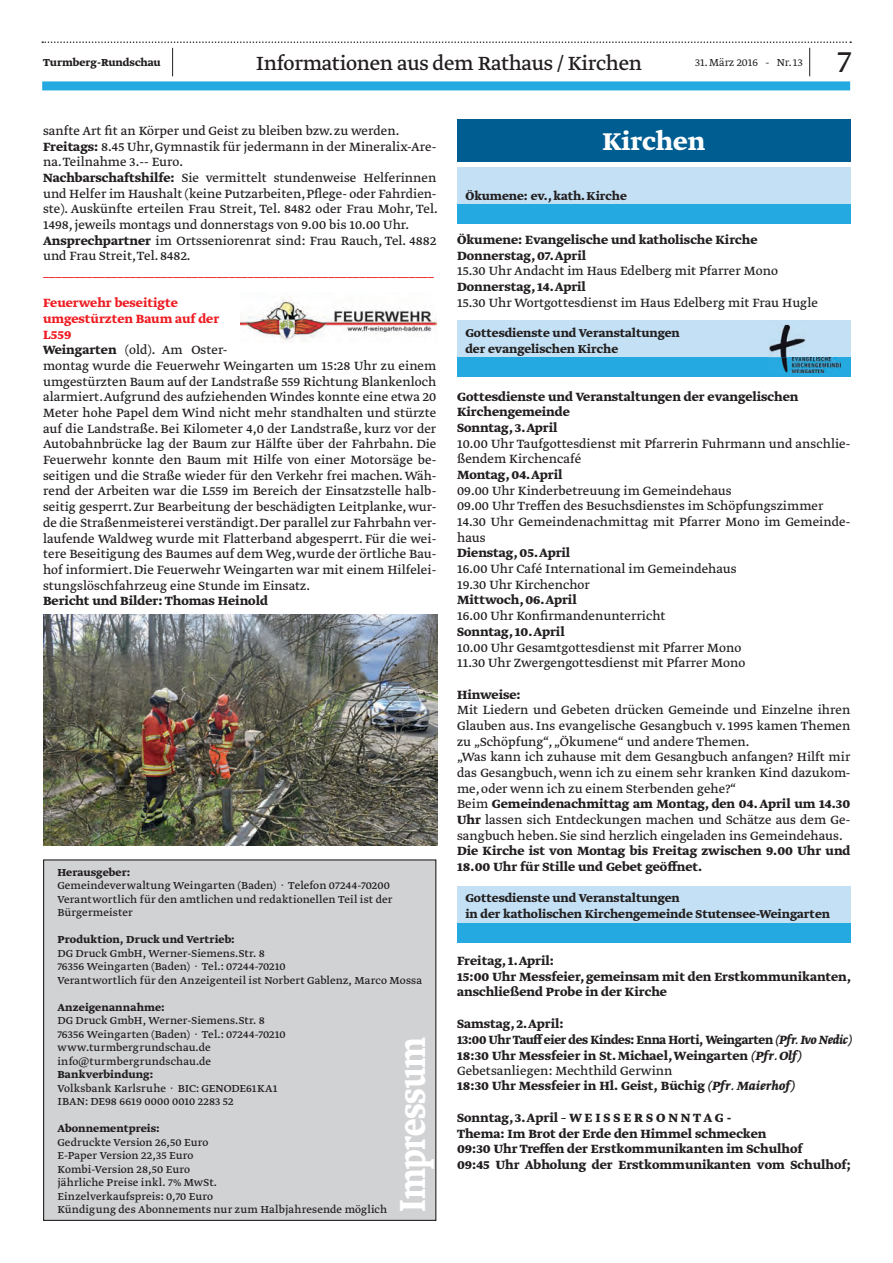
<style>
.page{position:relative;width:893px;height:1263px;background:#fff}
.page>*{position:absolute;margin:0;border:0;box-sizing:border-box;transform-origin:0 0}
.t1{font:700 42.75px "Greta Text Std";letter-spacing:-.005em;color:#fff;scale:.8 1}
.t2{font:300 36px "Greta Text Std";color:#231f20}
.t3{font:700 28.65px "Greta Text Std";color:#fff}
.t4{font:22.5px "Greta Text Std";letter-spacing:-.015em;color:#231f20}
.t5{font:14.1px/15.8px "Greta Text Std Regular Min";color:#231f20}
.t6{font:700 14.1px/15.8px "Greta Text Std";color:#231f20}
.t7{font:14.1px "Greta Text Std Regular Min";color:#ee1d23}
.t8{font:700 14.1px/15.8px "Greta Text Std";color:#ee1d23}
.t9{font:700 13.5px/16.2px "Greta Text Std";color:#231f20}
.t10{font:12px/13.5px "Greta Text Std";letter-spacing:.01em;color:#231f20}
.t11{font:700 12px "Greta Text Std";letter-spacing:.005em;color:#231f20}
.t12{font:300 12px "Greta Text Std";color:#231f20}
.s1{font-family:"Greta Text Std";font-weight:700}
.s2{font-family:"Greta Text Std Regular Min";font-weight:400}
.s3{font-style:italic}
</style>
<div class="page">
<svg style="left:42px;top:41px;width:809px;height:35px"></svg>
<div style="left:44px;top:860px;width:392px;height:360px;background:#d1d2d4"></div>
<div style="left:43px;top:859px;width:393px;height:362px;border:1px solid #231f20"></div>
<div style="left:42px;top:81px;width:808px;height:9px;background:#24aae1"></div>
<img style="left:240px;top:296px;width:196px;height:47px">
<img style="left:44px;top:614px;width:393px;height:231px">
<div style="left:457px;top:119px;width:393px;height:43px;background:#005d91"></div>
<div style="left:457px;top:167px;width:393px;height:57px;background:#c3e0f4"></div>
<div style="left:457px;top:204px;width:393px;height:20px;background:#24aae1"></div>
<div style="left:457px;top:320px;width:393px;height:57px;background:#c3e0f4"></div>
<div style="left:457px;top:357px;width:393px;height:20px;background:#24aae1"></div>
<img style="left:769px;top:325px;width:36px;height:32px">
<img style="left:768px;top:357px;width:20px;height:16px">
<img style="left:791px;top:356px;width:50px;height:17px">
<div style="left:457px;top:885px;width:393px;height:57px;background:#c3e0f4"></div>
<div style="left:457px;top:922px;width:393px;height:20px;background:#24aae1"></div>
<p class="t11" style="left:43px;top:56px;width:119px">Turmberg-Rundschau</p>
<p class="t12" style="left:695px;top:56px;width:109px">31. März 2016 - Nr. 13</p>
<h2 class="t2" style="left:837px;top:41px;width:15px">7</h2>
<h3 class="t4" style="left:256px;top:50px;width:388px">Informationen aus dem Rathaus / Kirchen</h3>
<p class="t5" style="left:43px;top:123px;width:396px">sanfte Art fit an Körper und Geist zu bleiben bzw. zu werden.<br><span class="s1">Freitags:</span> 8.45 Uhr, Gymnastik fü r jedermann in der Mineralix-Are&shy;na. Teilnahme 3.-- Euro.<br><span class="s1">Nachbarschaftshilfe:</span> Sie vermittelt stundenweise Helferinnen und Helfer im Haushalt (keine Putzarbeiten, Pflege- oder Fahrdien&shy;ste). Auskü nfte erteilen Frau Streit, Tel. 8482 oder Frau Mohr, Tel.<br>1498, jeweils montags und donnerstags von 9.00 bis 10.00 Uhr.<br><span class="s1">Ansprechpartner</span> im Ortsseniorenrat sind: Frau Rauch, Tel. 4882 und Frau Streit, Tel. 8482.</p>
<p class="t7" style="left:43px;top:264px;width:392px">_______________________________________________________________</p>
<p class="t8" style="left:43px;top:296px;width:178px">Feuerwehr beseitigte umgestü rzten Baum auf der<br>L559</p>
<p class="t5" style="left:43px;top:343px;width:395px"><span class="s1">Weingarten</span> (old). Am Oster-<br>montag wurde die Feuerwehr Weingarten um 15:28 Uhr zu einem umgestü rzten Baum auf der Landstraße 559 Richtung Blankenloch alarmiert.Aufgrund des aufziehenden Windes konnte eine etwa 20<br>Meter hohe Papel dem Wind nicht mehr standhalten und stü rzte auf die Landstraße. Bei Kilometer 4,0 der Landstraße, kurz vor der Autobahnbrü cke lag der Baum zur Hälfte ü ber der Fahrbahn. Die Feuerwehr konnte den Baum mit Hilfe von einer Motorsäge be&shy;seitigen und die Straße wieder fü r den Verkehr frei machen. Wäh&shy;rend der Arbeiten war die L559 im Bereich der Einsatzstelle halb&shy;seitig gesperrt. Zur Bearbeitung der beschädigten Leitplanke, wur&shy;de die Straßenmeisterei verständigt. Der parallel zur Fahrbahn ver&shy;laufende Waldweg wurde mit Flatterband abgesperrt. Fü r die wei&shy;tere Beseitigung des Baumes auf dem Weg, wurde der örtliche Bau&shy;hof informiert. Die Feuerwehr Weingarten war mit einem Hilfelei&shy;stungslöschfahrzeug eine Stunde im Einsatz.</p>
<p class="t6" style="left:43px;top:594px;width:226px">Bericht und Bilder: Thomas Heinold</p>
<p class="t11" style="left:57px;top:865px;width:74px">Herausgeber:</p>
<p class="t10" style="left:57px;top:879px;width:336px">Gemeindeverwaltung Weingarten (Baden) · Telefon 07244-70200<br>Verantwortlich für den amtlichen und redaktionellen Teil ist der<br>Bürgermeister</p>
<p class="t11" style="left:57px;top:932px;width:179px">Produktion, Druck und Vertrieb:</p>
<p class="t10" style="left:57px;top:947px;width:366px">DG Druck GmbH, Werner-Siemens.Str. 8<br>76356 Weingarten (Baden) · Tel.: 07244-70210<br>Verantwortlich für den Anzeigenteil ist Norbert Gablenz, Marco Mossa</p>
<p class="t11" style="left:57px;top:1000px;width:109px">Anzeigenannahme:</p>
<p class="t10" style="left:57px;top:1014px;width:230px">DG Druck GmbH, Werner-Siemens.Str. 8<br>76356 Weingarten (Baden) · Tel.: 07244-70210 www.turmbergrundschau.de info@turmbergrundschau.de</p>
<p class="t11" style="left:57px;top:1067px;width:97px">Bankverbindung:</p>
<p class="t10" style="left:57px;top:1082px;width:222px">Volksbank Karlsruhe · BIC: GENODE61KA1<br>IBAN: DE98 6619 0000 0010 2283 52</p>
<p class="t11" style="left:57px;top:1121px;width:104px">Abonnementpreis:</p>
<p class="t10" style="left:57px;top:1136px;width:331px">Gedruckte Version 26,50 Euro<br>E-Paper Version 22,35 Euro<br>Kombi-Version 28,50 Euro<br>jährliche Preise inkl. 7% MwSt.<br>Einzelverkaufspreis: 0,70 Euro<br>Kündigung des Abonnements nur zum Halbjahresende möglich</p>
<h1 class="t1" style="left:387px;top:1212px;width:220px;rotate:-90deg">Impressum</h1>
<h3 class="t3" style="left:602px;top:125px;width:104px">Kirchen</h3>
<p class="t9" style="left:465px;top:189px;width:163px">Ökumene: ev., kath. Kirche</p>
<p class="t6" style="left:457px;top:232px;width:302px">Ökumene: Evangelische und katholische Kirche<br>Donnerstag, 07. April</p>
<p class="t5" style="left:457px;top:264px;width:322px">15.30 Uhr Andacht im Haus Edelberg mit Pfarrer Mono</p>
<p class="t6" style="left:457px;top:279px;width:130px">Donnerstag, 14. April</p>
<p class="t5" style="left:457px;top:295px;width:362px">15.30 Uhr Wortgottesdienst im Haus Edelberg mit Frau Hugle</p>
<p class="t9" style="left:465px;top:325px;width:216px">Gottesdienste und Veranstaltungen der evangelischen Kirche</p>
<p class="t6" style="left:457px;top:389px;width:343px">Gottesdienste und Veranstaltungen der evangelischen<br>Kirchengemeinde<br>Sonntag, 3. April</p>
<p class="t5" style="left:457px;top:436px;width:395px">10.00 Uhr Taufgottesdienst mit Pfarrerin Fuhrmann und anschlie&shy;ßendem Kirchencafé</p>
<p class="t6" style="left:457px;top:468px;width:107px">Montag, 04. April</p>
<p class="t5" style="left:457px;top:483px;width:395px">09.00 Uhr Kinderbetreuung im Gemeindehaus<br>09.00 Uhr Treffen des Besuchsdienstes im Schöpfungszimmer 14.30 Uhr Gemeindenachmittag mit Pfarrer Mono im Gemeinde&shy;haus</p>
<p class="t6" style="left:457px;top:546px;width:115px">Dienstag, 05. April</p>
<p class="t5" style="left:457px;top:562px;width:281px">16.00 Uhr Café International im Gemeindehaus<br>19.30 Uhr Kirchenchor</p>
<p class="t6" style="left:457px;top:593px;width:121px">Mittwoch, 06. April</p>
<p class="t5" style="left:457px;top:609px;width:210px">16.00 Uhr Konfirmandenunterricht</p>
<p class="t6" style="left:457px;top:624px;width:109px">Sonntag, 10. April</p>
<p class="t5" style="left:457px;top:640px;width:290px">10.00 Uhr Gesamtgottesdienst mit Pfarrer Mono<br>11.30 Uhr Zwergengottesdienst mit Pfarrer Mono</p>
<p class="t6" style="left:457px;top:687px;width:65px">Hinweise:</p>
<p class="t5" style="left:457px;top:703px;width:395px">Mit Liedern und Gebeten drü cken Gemeinde und Einzelne ihren Glauben aus. Ins evangelische Gesangbuch v. 1995 kamen Themen zu „Schöpfung“, „Ökumene“ und andere Themen.<br>„Was kann ich zuhause mit dem Gesangbuch anfangen? Hilft mir das Gesangbuch, wenn ich zu einem sehr kranken Kind dazukom&shy;me, oder wenn ich zu einem Sterbenden gehe?“</p>
<p class="t6" style="left:457px;top:797px;width:395px"><span class="s2">Beim</span> Gemeindenachmittag am Montag, den 04. April um 14.30</p>
<p class="t5" style="left:457px;top:813px;width:395px"><span class="s1">Uhr</span> lassen sich Entdeckungen machen und Schätze aus dem Ge&shy;sangbuch heben. Sie sind herzlich eingeladen ins Gemeindehaus.</p>
<p class="t6" style="left:457px;top:844px;width:395px">Die Kirche ist von Montag bis Freitag zwischen 9.00 Uhr und<br>18.00 Uhr fü r Stille und Gebet geöffnet.</p>
<p class="t9" style="left:465px;top:890px;width:366px">Gottesdienste und Veranstaltungen<br>in der katholischen Kirchengemeinde Stutensee-Weingarten</p>
<p class="t6" style="left:457px;top:954px;width:396px">Freitag, 1. April:<br>15:00 Uhr Messfeier, gemeinsam mit den Erstkommunikanten, anschließend Probe in der Kirche</p>
<p class="t6" style="left:457px;top:1016px;width:396px">Samstag, 2. April:<br>13:00 UhrTauffeier des Kindes: Enna Horti, Weingarten <span class="s3">(Pfr. Ivo Nedic)<br></span>18:30 Uhr Messfeier in St. Michael, Weingarten <span class="s3">(Pfr. Olf)</span></p>
<p class="t5" style="left:457px;top:1063px;width:217px">Gebetsanliegen: Mechthild Gerwinn</p>
<p class="t6" style="left:457px;top:1079px;width:339px">18:30 Uhr Messfeier in Hl. Geist, Bü chig <span class="s3">(Pfr. Maierhof)</span></p>
<p class="t6" style="left:457px;top:1110px;width:395px">Sonntag, 3. April – W E I S S E R S O N N T A G -<br>Thema: Im Brot der Erde den Himmel schmecken<br>09:30 Uhr Treffen der Erstkommunikanten im Schulhof<br>09:45 Uhr Abholung der Erstkommunikanten vom Schulhof;</p>
</div>
